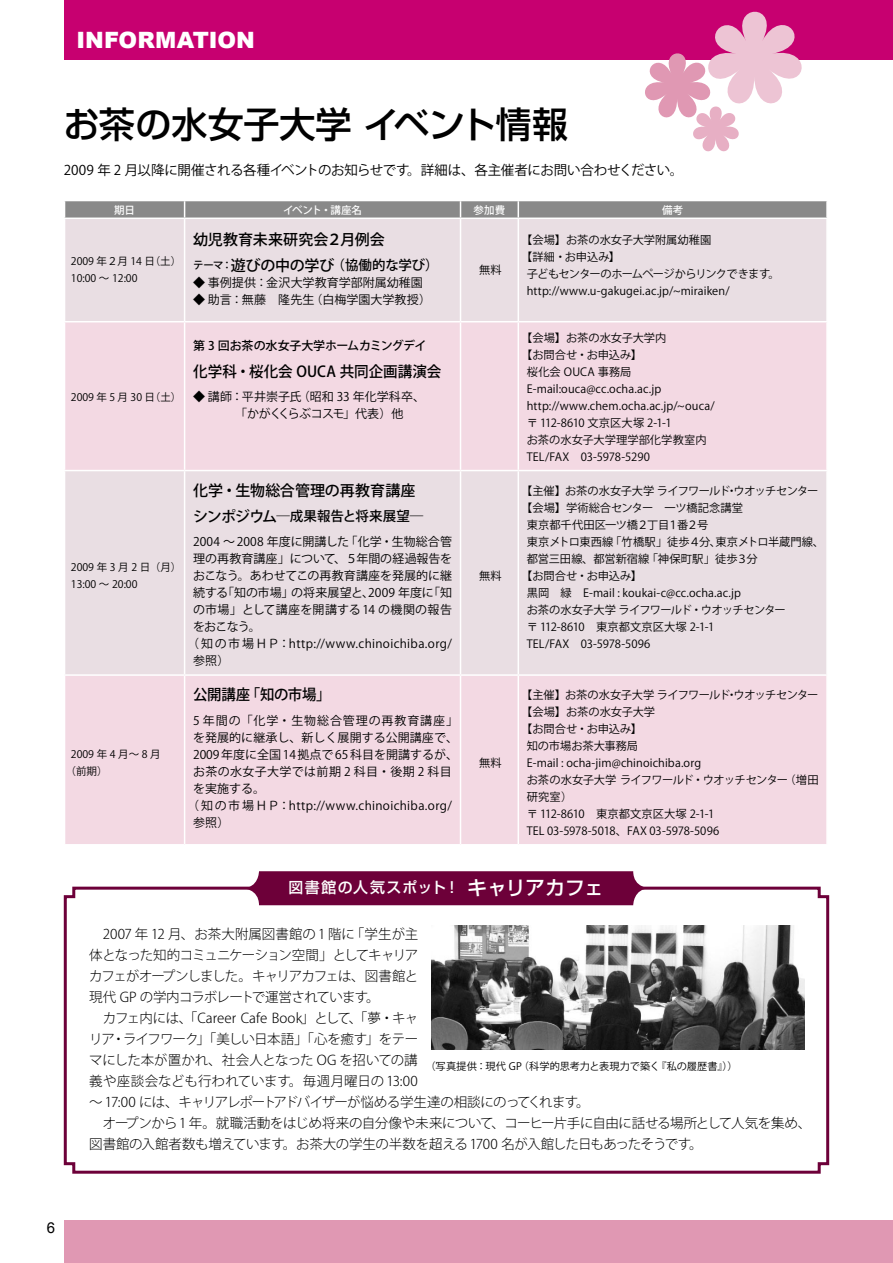
<style>
.page{position:relative;width:893px;height:1263px;background:#fff}
.page>*{position:absolute;margin:0;border:0;box-sizing:border-box;transform-origin:0 0}
.t1{font:500 36px "Shin Go Pro";letter-spacing:-.005em;color:#000}
.t2{font:900 22.5px "Arial";color:#fff}
.t3{font:500 15px "Koz Go Pro";color:#000}
.t4{font:500 15px "Shin Go Pro";letter-spacing:.08em;color:#fff}
.t5{font:500 15px "Koz Go Pro";color:#000;scale:.96 1}
.t6{font:300 13.5px/21px "Koz Go Pro";letter-spacing:-.035em;color:#000}
.t7{font:13.5px "Koz Go Pro";letter-spacing:-.03em;color:#000}
.t8{font:500 13.5px "Koz Go Pro";color:#000}
.t9{font:12px "Koz Go Std";letter-spacing:.005em;color:#000}
.t10{font:12px "Koz Go Std";letter-spacing:.03em;color:#000}
.t11{font:12px/17px "Koz Go Std";letter-spacing:-.02em;color:#000}
.t12{font:12px "Koz Go Std";letter-spacing:.075em;color:#000}
.t13{font:500 12px "Koz Go Pro";letter-spacing:-.015em;color:#000}
.t14{font:11.25px "Koz Go Std";letter-spacing:-.005em;color:#000}
.t15{font:11.25px "Koz Go Std";letter-spacing:-.06em;color:#000}
.t16{font:11.25px "Koz Go Std";letter-spacing:-.055em;color:#000}
.t17{font:11.25px "Koz Go Std";letter-spacing:-.07em;color:#000}
.t18{font:11.25px "Koz Go Std";letter-spacing:-.065em;color:#000}
.t19{font:11.25px "Koz Go Std";letter-spacing:-.045em;color:#000}
.t20{font:10.5px/17px "Koz Go Std";color:#000}
.t21{font:500 10.5px "Koz Go Std";letter-spacing:-.01em;color:#fff}
.t22{font:10.5px/17px "Koz Go Std";letter-spacing:.125em;color:#000}
.t23{font:10.2px "Koz Go Std";letter-spacing:.005em;color:#000}
.s1{font-family:"Koz Go Std";font-size:10.5px}
.s2{font-size:15px}
.s3{font-size:19.5px}
</style>
<div class="page">
<div style="left:64px;top:0;width:829px;height:60px;background:#c70070"></div>
<div style="left:64px;top:1220px;width:829px;height:43px;background:#e098b3"></div>
<svg style="left:645px;top:11px;width:157px;height:141px"></svg>
<svg style="left:63px;top:886px;width:767px;height:288px"></svg>
<div style="left:65px;top:219px;width:761px;height:102px;background:#e9dee3"></div>
<div style="left:65px;top:322px;width:761px;height:148px;background:#f3d9e3"></div>
<div style="left:65px;top:471px;width:761px;height:203px;background:#e9dee3"></div>
<div style="left:65px;top:676px;width:761px;height:168px;background:#f3d9e3"></div>
<svg style="left:64px;top:201px;width:763px;height:17px;background:#8f8f8f"></svg>
<hr style="left:184px;top:219px;width:1px;height:102px;background:#fff">
<hr style="left:460px;top:219px;width:1px;height:102px;background:#fff">
<hr style="left:518px;top:219px;width:1px;height:102px;background:#fff">
<hr style="left:184px;top:322px;width:1px;height:148px;background:#fff">
<hr style="left:460px;top:322px;width:1px;height:148px;background:#fff">
<hr style="left:518px;top:322px;width:1px;height:148px;background:#fff">
<hr style="left:184px;top:471px;width:1px;height:203px;background:#fff">
<hr style="left:460px;top:471px;width:1px;height:203px;background:#fff">
<hr style="left:518px;top:471px;width:1px;height:203px;background:#fff">
<hr style="left:184px;top:676px;width:1px;height:168px;background:#fff">
<hr style="left:460px;top:676px;width:1px;height:168px;background:#fff">
<hr style="left:518px;top:676px;width:1px;height:168px;background:#fff">
<div style="left:242px;top:871px;width:408px;height:34px;background:#6d0039;border-radius:17px"></div>
<img style="left:431px;top:926px;width:373px;height:123px">
<h2 class="t2" style="left:77px;top:27px;width:180px">INFORMATION</h2>
<h1 class="t1" style="left:64px;top:95px;width:506px">お茶の水女子大学 イベント情報</h1>
<p class="t7" style="left:64px;top:162px;width:621px">2009 年 2 月以降に開催される各種イベントのお知らせです。詳細は、各主催者にお問い合わせください。</p>
<p class="t21" style="left:114px;top:203px;width:22px">期日</p>
<p class="t21" style="left:283px;top:203px;width:80px">イベント・講座名</p>
<p class="t21" style="left:474px;top:203px;width:33px">参加費</p>
<p class="t21" style="left:662px;top:203px;width:23px">備考</p>
<p class="t20" style="left:71px;top:253px;width:112px">2009 年２月 14 日（土）<br>10:00 ～ 12:00</p>
<p class="t20" style="left:71px;top:389px;width:112px">2009 年 5 月 30 日（土）</p>
<p class="t20" style="left:71px;top:559px;width:112px">2009 年 3 月 2 日（月）<br>13:00 ～ 20:00</p>
<p class="t22" style="left:66px;top:746px;width:97px;text-indent:5px">2009年4月～8月（前期）</p>
<h3 class="t3" style="left:193px;top:230px;width:193px">幼児教育未来研究会２月例会</h3>
<p class="t8" style="left:193px;top:257px;width:247px"><span class="s1">テーマ：</span><span class="s2">遊びの中の学び</span>（協働的な学び）</p>
<p class="t9" style="left:193px;top:275px;width:231px">◆ 事例提供：金沢大学教育学部附属幼稚園</p>
<p class="t9" style="left:193px;top:292px;width:239px">◆ 助言：無藤　隆先生（白梅学園大学教授）</p>
<p class="t13" style="left:193px;top:338px;width:235px">第 3 回お茶の水女子大学ホームカミングデイ</p>
<h3 class="t3" style="left:193px;top:362px;width:250px">化学科・桜化会 OUCA 共同企画講演会</h3>
<p class="t11" style="left:193px;top:389px;width:234px">◆ 講師：平井崇子氏（昭和 33 年化学科卒、　　　　「かがくくらぶコスモ」代表）他</p>
<h3 class="t3" style="left:193px;top:481px;width:224px">化学・生物総合管理の再教育講座</h3>
<p class="t8" style="left:193px;top:507px;width:232px"><span class="s2">シンポジウム</span>―成果報告と将来展望―</p>
<p class="t9" style="left:193px;top:534px;width:260px">2004 〜 2008 年度に開講した「化学・生物総合管</p>
<p class="t9" style="left:193px;top:551px;width:260px">理の再教育講座」について、５年間の経過報告を</p>
<p class="t9" style="left:193px;top:568px;width:260px">おこなう。あわせてこの再教育講座を発展的に継</p>
<p class="t9" style="left:193px;top:585px;width:260px">続する「知の市場」の将来展望と、2009 年度に「知</p>
<p class="t9" style="left:193px;top:602px;width:260px">の市場」として講座を開講する 14 の機関の報告</p>
<p class="t9" style="left:193px;top:619px;width:69px">をおこなう。</p>
<p class="t10" style="left:187px;top:636px;width:266px">（知の市場ＨＰ：http://www.chinoichiba.org/</p>
<p class="t9" style="left:193px;top:653px;width:38px">参照）</p>
<h3 class="t5" style="left:193px;top:685px;width:145px">公開講座「知の市場」</h3>
<p class="t12" style="left:193px;top:713px;width:266px">5 年間の「化学・生物総合管理の再教育講座」</p>
<p class="t9" style="left:193px;top:730px;width:266px">を発展的に継承し、新しく展開する公開講座で、</p>
<p class="t9" style="left:193px;top:747px;width:266px">2009 年度に全国 14 拠点で 65 科目を開講するが、</p>
<p class="t10" style="left:193px;top:764px;width:260px">お茶の水女子大学では前期 2 科目・後期 2 科目</p>
<p class="t9" style="left:193px;top:781px;width:73px">を実施する。</p>
<p class="t10" style="left:187px;top:798px;width:266px">（知の市場ＨＰ：http://www.chinoichiba.org/</p>
<p class="t9" style="left:193px;top:815px;width:38px">参照）</p>
<p class="t14" style="left:479px;top:262px;width:24px">無料</p>
<p class="t14" style="left:479px;top:569px;width:24px">無料</p>
<p class="t14" style="left:479px;top:756px;width:24px">無料</p>
<p class="t14" style="left:521px;top:233px;width:192px">【会場】お茶の水女子大学附属幼稚園</p>
<p class="t14" style="left:521px;top:250px;width:101px">【詳細・お申込み】</p>
<p class="t17" style="left:527px;top:267px;width:255px">子どもセンターのホームページからリンクできます。</p>
<p class="t14" style="left:527px;top:284px;width:204px">http://www.u-gakugei.ac.jp/~miraiken/</p>
<p class="t14" style="left:521px;top:330px;width:147px">【会場】お茶の水女子大学内</p>
<p class="t14" style="left:521px;top:348px;width:122px">【お問合せ・お申込み】</p>
<p class="t14" style="left:527px;top:365px;width:106px">桜化会 OUCA 事務局</p>
<p class="t14" style="left:527px;top:382px;width:136px">E-mail:ouca@cc.ocha.ac.jp</p>
<p class="t14" style="left:527px;top:399px;width:189px">http://www.chem.ocha.ac.jp/~ouca/</p>
<p class="t14" style="left:527px;top:416px;width:146px">〒 112-8610 文京区大塚 2-1-1</p>
<p class="t14" style="left:527px;top:433px;width:181px">お茶の水女子大学理学部化学教室内</p>
<p class="t14" style="left:527px;top:450px;width:125px">TEL/FAX　03-5978-5290</p>
<p class="t15" style="left:521px;top:484px;width:299px">【主催】お茶の水女子大学 ライフワールド・ウオッチセンター</p>
<p class="t14" style="left:521px;top:501px;width:223px">【会場】学術総合センター　一ツ橋記念講堂</p>
<p class="t19" style="left:527px;top:518px;width:183px">東京都千代田区一ツ橋２丁目１番２号</p>
<p class="t14" style="left:527px;top:535px;width:299px">東京メトロ東西線「竹橋駅」徒歩４分、東京メトロ半蔵門線、</p>
<p class="t14" style="left:527px;top:552px;width:232px">都営三田線、都営新宿線「神保町駅」徒歩３分</p>
<p class="t14" style="left:521px;top:569px;width:122px">【お問合せ・お申込み】</p>
<p class="t14" style="left:527px;top:586px;width:216px">黒岡　緑　E-mail : koukai-c@cc.ocha.ac.jp</p>
<p class="t18" style="left:527px;top:603px;width:261px">お茶の水女子大学 ライフワールド・ウオッチセンター</p>
<p class="t14" style="left:527px;top:620px;width:189px">〒 112-8610　東京都文京区大塚 2-1-1</p>
<p class="t14" style="left:527px;top:637px;width:125px">TEL/FAX　03-5978-5096</p>
<p class="t15" style="left:521px;top:688px;width:299px">【主催】お茶の水女子大学 ライフワールド・ウオッチセンター</p>
<p class="t14" style="left:521px;top:705px;width:136px">【会場】お茶の水女子大学</p>
<p class="t14" style="left:521px;top:722px;width:122px">【お問合せ・お申込み】</p>
<p class="t14" style="left:527px;top:739px;width:113px">知の市場お茶大事務局</p>
<p class="t14" style="left:527px;top:756px;width:176px">E-mail : ocha-jim@chinoichiba.org</p>
<p class="t16" style="left:527px;top:773px;width:293px">お茶の水女子大学 ライフワールド・ウオッチセンター（増田</p>
<p class="t14" style="left:527px;top:790px;width:47px">研究室）</p>
<p class="t14" style="left:527px;top:807px;width:189px">〒 112-8610　東京都文京区大塚 2-1-1</p>
<p class="t14" style="left:527px;top:824px;width:194px">TEL 03-5978-5018、FAX 03-5978-5096</p>
<h3 class="t4" style="left:289px;top:875px;width:316px">図書館の人気スポット！<span class="s3">キャリアカフェ</span></h3>
<p class="t6" style="left:89px;top:924px;width:724px">　2007 年 12 月、お茶大附属図書館の 1 階に「学生が主<br>体となった知的コミュニケーション空間」としてキャリア<br>カフェがオープンしました。キャリアカフェは、図書館と<br>現代 GP の学内コラボレートで運営されています。<br>　カフェ内には、「Career Cafe Book」として、「夢・キャ<br>リア・ライフワーク」「美しい日本語」「心を癒す」をテー<br>マにした本が置かれ、社会人となった OG を招いての講<br>義や座談会なども行われています。毎週月曜日の 13:00<br>～ 17:00 には、キャリアレポートアドバイザーが悩める学生達の相談にのってくれます。<br>　オープンから1 年。就職活動をはじめ将来の自分像や未来について、コーヒー片手に自由に話せる場所として人気を集め、図書館の入館者数も増えています。お茶大の学生の半数を超える 1700 名が入館した日もあったそうです。</p>
<p class="t23" style="left:425px;top:1059px;width:314px">（写真提供：現代 GP（科学的思考力と表現力で築く『私の履歴書』））</p>
</div>
